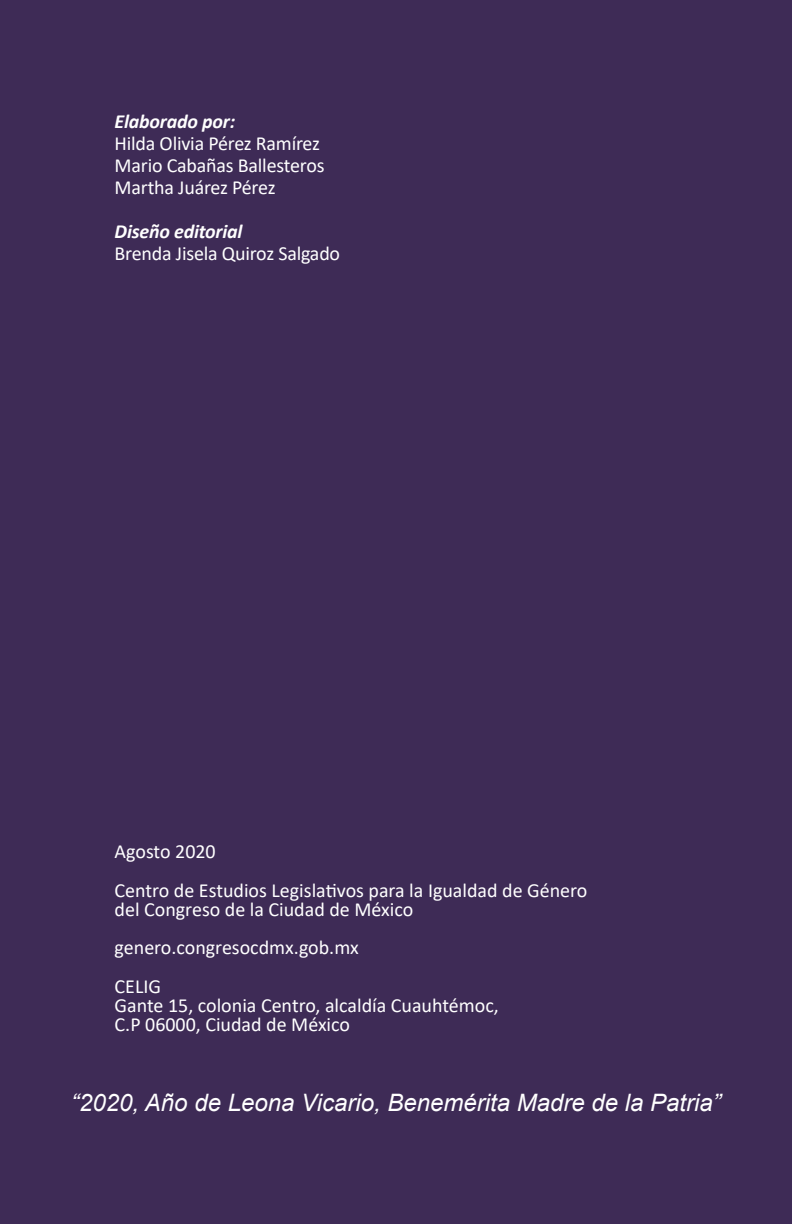
<style>
.page{position:relative;width:792px;height:1224px;background:#3e2b56}
.page>*{position:absolute;margin:0;border:0;box-sizing:border-box;transform-origin:0 0}
.t1{font:italic 24px "Arial";color:#fff}
.t2{font:20px/38.4px "Calibri";color:#fff}
.t3{font:italic 700 20px "Calibri";letter-spacing:-.01em;color:#fff}
</style>
<div class="page">
<p class="t3" style="left:115px;top:108px;width:122px">Elaborado por:</p>
<p class="t2" style="left:115px;top:132px;width:211px;line-height:22px">Hilda Olivia Pérez Ramírez<br>Mario Cabañas Ballesteros<br>Martha Juárez Pérez</p>
<p class="t3" style="left:115px;top:218px;width:129px">Diseño editorial</p>
<p class="t2" style="left:115px;top:234px;width:227px">Brenda Jisela Quiroz Salgado</p>
<p class="t2" style="left:115px;top:832px;width:474px">Agosto 2020<br>Centro de Estudios Legislativos para la Igualdad de Género</p>
<p class="t2" style="left:115px;top:890px;width:300px">del Congreso de la Ciudad de México genero.congresocdmx.gob.mx<br>CELIG</p>
<p class="t2" style="left:115px;top:995px;width:386px;line-height:19.2px">Gante 15, colonia Centro, alcaldía Cuauhtémoc,<br>C.P 06000, Ciudad de México</p>
<p class="t1" style="left:71px;top:1087px;width:651px">“2020, Año de Leona Vicario, Benemérita Madre de la Patria”</p>
</div>
